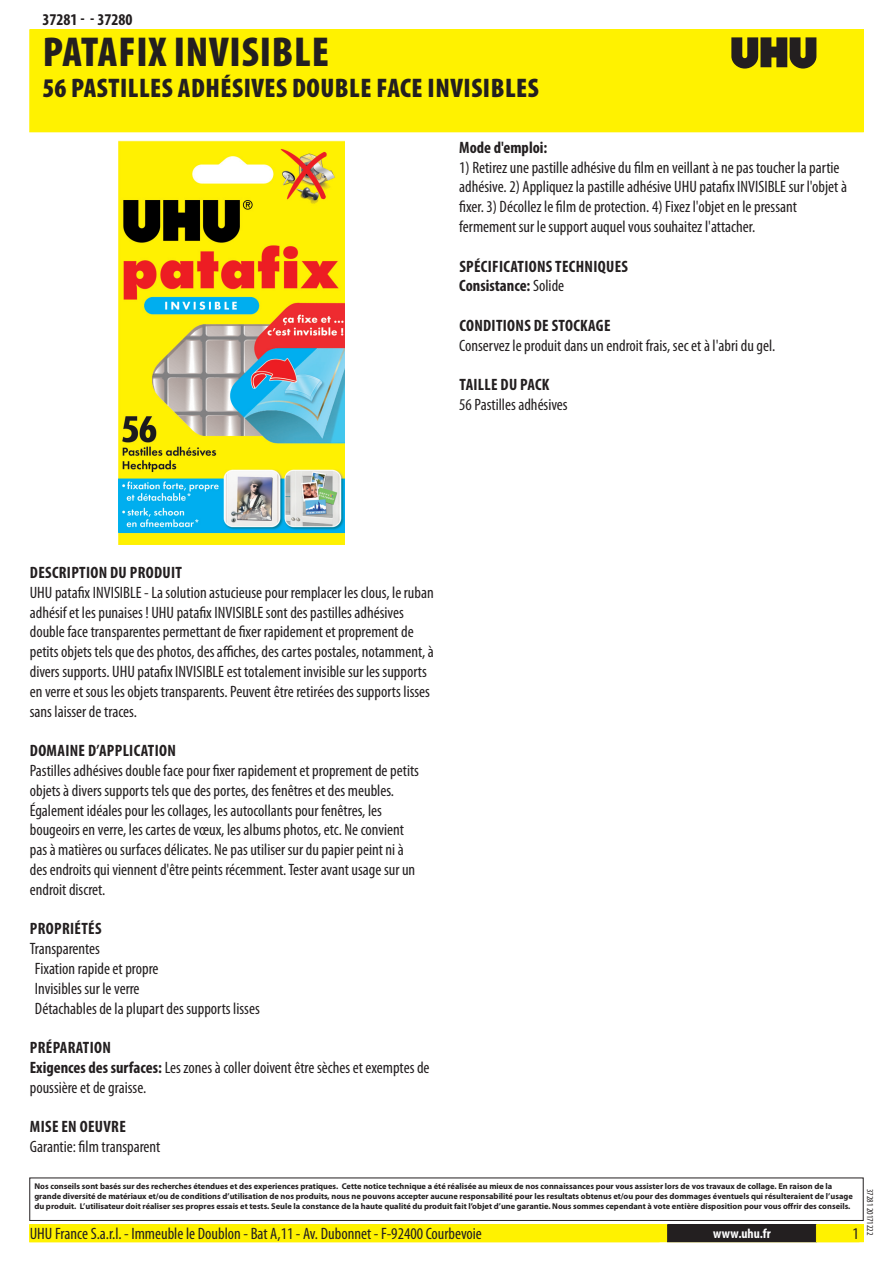
<style>
.page{position:relative;width:893px;height:1263px;background:#fff}
.page>*{position:absolute;margin:0;border:0;box-sizing:border-box;transform-origin:0 0}
.PageHeaderBlack{font:900 condensed 42px "Myriad Pro";letter-spacing:.02em;color:#231f20}
.PageSubheaderBlack{font:900 condensed 27px "Myriad Pro";letter-spacing:.02em;color:#231f20}
.Regular{font:condensed 16.5px/19.8px "Myriad Pro";color:#231f20}
.Regular-2{font:700 condensed 16.5px "Myriad Pro";letter-spacing:.02em;color:#231f20}
.ContactDataBlack{font:condensed 16.5px "Myriad Pro";color:#231f20}
.TOCItem{font:700 condensed 16.5px "Myriad Pro";color:#231f20}
.URL{font:700 condensed 13.5px "Myriad Pro";color:#fff}
.Revisie{font:condensed 9px "Myriad Pro";color:#231f20}
.Disclaimer{font:700 8.4px/10.1px "Myriad Pro";color:#231f20}
.s1{font-weight:400}
.s2{font-weight:700}
</style>
<div class="page">
<div style="left:30px;top:30px;width:833px;height:102px;background:#fff200"></div>
<svg style="left:731px;top:37px;width:85px;height:32px"></svg>
<div style="left:29px;top:1177px;width:835px;height:44px;border:1px solid #231f20"></div>
<div style="left:30px;top:1225px;width:833px;height:17px;background:#fff200"></div>
<div style="left:29px;top:1224px;width:835px;height:18px;border:1px solid #fff200"></div>
<div style="left:668px;top:1225px;width:148px;height:17px;background:#231f20"></div>
<div style="left:667px;top:1224px;width:150px;height:18px;border:1px solid #231f20"></div>
<img style="left:119px;top:140px;width:225px;height:404px">
<p class="TOCItem" style="left:43px;top:9px;width:91px">37281 - - 37280</p>
<p class="PageHeaderBlack" style="left:43px;top:25px;width:288px">PATAFIX INVISIBLE</p>
<p class="PageSubheaderBlack" style="left:43px;top:70px;width:98px">56 PASTILLES</p>
<p class="PageSubheaderBlack" style="left:178px;top:70px;width:326px">ADHÉSIVES DOUBLE FACE INVISIBLES</p>
<p class="Regular-2" style="left:459px;top:137px;width:90px">MODE D'EMPLOI:</p>
<p class="Regular" style="left:459px;top:157px;width:389px">1 ) Retirez une pastille adhésive du film en veillant à ne pas toucher la partie adhésive. 2) Appliquez la pastille adhésive UHU patafix INVISIBLE sur l'objet à fixer. 3) Décollez le film de protection. 4) Fixez l'objet en le pressant fermement sur le support auquel vous souhaitez l'attacher.</p>
<p class="Regular-2" style="left:459px;top:256px;width:170px">SPÉCIFICATIONS TECHNIQUES</p>
<p class="Regular-2" style="left:459px;top:275px;width:106px">CONSISTANCE: <span class="s1">Solide</span></p>
<p class="Regular-2" style="left:459px;top:315px;width:153px">CONDITIONS DE STOCKAGE</p>
<p class="Regular" style="left:459px;top:335px;width:318px">Conservez le produit dans un endroit frais, sec et à l'abri du gel.</p>
<p class="Regular-2" style="left:459px;top:374px;width:92px">TAILLE DU PACK</p>
<p class="Regular" style="left:459px;top:395px;width:110px">56 Pastilles adhésives</p>
<p class="Regular-2" style="left:30px;top:562px;width:154px">DESCRIPTION DU PRODUIT</p>
<p class="Regular" style="left:30px;top:582px;width:406px">UHU patafix INVISIBLE - La solution astucieuse pour remplacer les clous, le ruban adhésif et les punaises ! UHU patafix INVISIBLE sont des pastilles adhésives double face transparentes permettant de fixer rapidement et proprement de petits objets tels que des photos, des affiches, des cartes postales, notamment, à divers supports. UHU patafix INVISIBLE est totalement invisible sur les supports en verre et sous les objets transparents. Peuvent être retirées des supports lisses sans laisser de traces.</p>
<p class="Regular-2" style="left:30px;top:740px;width:147px">DOMAINE D’APPLICATION</p>
<p class="Regular" style="left:30px;top:760px;width:391px">Pastilles adhésives double face pour fixer rapidement et proprement de petits objets à divers supports tels que des portes, des fenêtres et des meubles.<br>Également idéales pour les collages, les autocollants pour fenêtres, les bougeoirs en verre, les cartes de vœux, les albums photos, etc. Ne convient pas à matières ou surfaces délicates. Ne pas utiliser sur du papier peint ni à des endroits qui viennent d'être peints récemment. Tester avant usage sur un endroit discret.</p>
<p class="Regular-2" style="left:30px;top:918px;width:73px">PROPRIÉTÉS</p>
<p class="Regular" style="left:35px;top:939px;width:226px;text-indent:-5px">Transparentes<br>Fixation rapide et propre<br>Invisibles sur le verre<br>Détachables de la plupart des supports lisses</p>
<p class="Regular-2" style="left:30px;top:1037px;width:83px">PRÉPARATION</p>
<p class="Regular" style="left:30px;top:1057px;width:401px"><span class="s2">EXIGENCES DES SURFACES:</span> Les zones à coller doivent être sèches et exemptes de poussière et de graisse.</p>
<p class="Regular-2" style="left:30px;top:1116px;width:97px">MISE EN OEUVRE</p>
<p class="Regular" style="left:30px;top:1137px;width:132px">Garantie: film transparent</p>
<p class="Disclaimer" style="left:34px;top:1181px;width:820px">Nos conseils sont basés sur des recherches étendues et des experiences pratiques. Cette notice technique a été réalisée au mieux de nos connaissances pour vous assister lors de vos travaux de collage. En raison de la grande diversité de matériaux et/ou de conditions d’utilisation de nos produits, nous ne pouvons accepter aucune responsabilité pour les resultats obtenus et/ou pour des dommages éventuels qui résulteraient de l’usage du produit. L’utilisateur doit réaliser ses propres essais et tests. Seule la constance de la haute qualité du produit fait l’objet d’une garantie. Nous sommes cependant à vote entière disposition pour vous offrir des conseils.</p>
<p class="ContactDataBlack" style="left:30px;top:1224px;width:454px">UHU France S.a.r.l. - Immeuble le Doublon - Bat A,11 - Av. Dubonnet - F-92400 Courbevoie</p>
<p class="URL" style="left:713px;top:1225px;width:59px">WWW.UHU.FR</p>
<p class="Revisie" style="left:875px;top:1189px;width:48px;rotate:90deg">37281 201 71 222</p>
</div>
